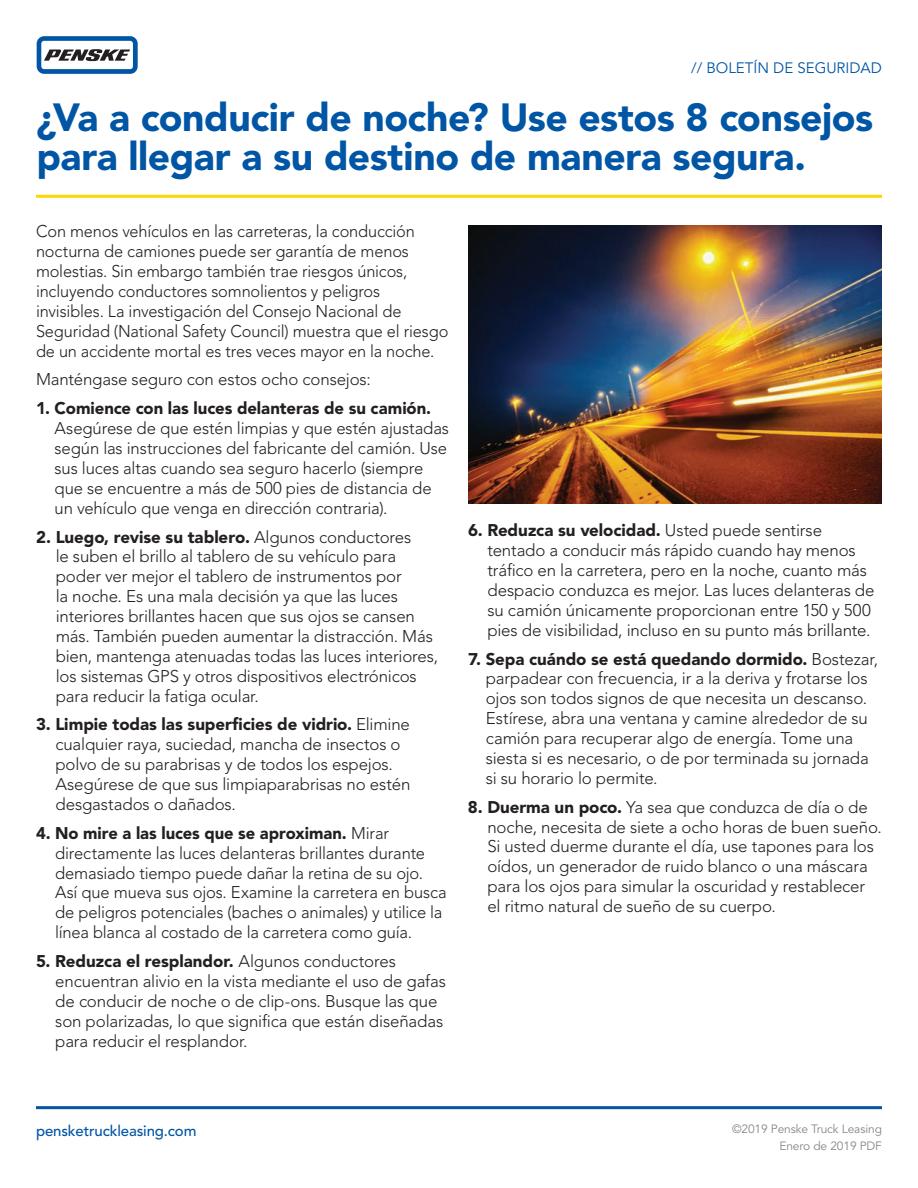
<style>
.page{position:relative;width:918px;height:1188px;background:#fff}
.page>*{position:absolute;margin:0;border:0;box-sizing:border-box;transform-origin:0 0}
.t1{font:900 39px/39px "Avenir LT Std";letter-spacing:-.01em;color:#0155a5}
.t2{font:300 16.8px/20px "Avenir LT Std";letter-spacing:-.01em;color:#231f20}
.t3{font:900 16.8px "Avenir LT Std";color:#231f20}
.t4{font:500 15px "Avenir LT Std";letter-spacing:-.01em;color:#0155a5}
.t5{font:15px "Avenir LT Std";color:#0155a5}
.t6{font:12px/16.5px "Avenir LT Std";letter-spacing:-.01em;color:#898689;text-align:right}
.s1{font-weight:900}
</style>
<div class="page">
<hr style="left:36px;top:195px;width:846px;height:3px;background:#fed503">
<hr style="left:36px;top:1106px;width:846px;height:3px;background:#0155a5">
<svg style="left:37px;top:36px;width:101px;height:38px"></svg>
<div style="left:41px;top:41px;width:92px;height:28px;background:#fff;border-radius:3px"></div>
<svg style="left:44px;top:49px;width:86px;height:12px"></svg>
<img style="left:468px;top:225px;width:414px;height:278px">
<p class="t5" style="left:691px;top:59px;width:192px">// BOLETÍN DE SEGURIDAD</p>
<h1 class="t1" style="left:36px;top:98px;width:838px">¿Va a conducir de noche? Use estos 8 consejos para llegar a su destino de manera segura.</h1>
<p class="t2" style="left:36px;top:222px;width:414px">Con menos vehículos en las carreteras, la conducción nocturna de camiones puede ser garantía de menos molestias. Sin embargo también trae riesgos únicos, incluyendo conductores somnolientos y peligros invisibles. La investigación del Consejo Nacional de Seguridad (National Safety Council) muestra que el riesgo de un accidente mortal es tres veces mayor en la noche.</p>
<p class="t2" style="left:36px;top:370px;width:336px">Manténgase seguro con estos ocho consejos:</p>
<p class="t3" style="left:36px;top:398px;width:397px">1. Comience con las luces delanteras de su camión.</p>
<p class="t2" style="left:55px;top:418px;width:396px">Asegúrese de que estén limpias y que estén ajustadas según las instrucciones del fabricante del camión. Use sus luces altas cuando sea seguro hacerlo (siempre que se encuentre a más de 500 pies de distancia de un vehículo que venga en dirección contraria).</p>
<p class="t2" style="left:56px;top:527px;width:384px;text-indent:-20px"><span class="s1">2. Luego, revise su tablero.</span> Algunos conductores<br>le suben el brillo al tablero de su vehículo para poder ver mejor el tablero de instrumentos por<br>la noche. Es una mala decisión ya que las luces interiores brillantes hacen que sus ojos se cansen más. También pueden aumentar la distracción. Más bien, mantenga atenuadas todas las luces interiores, los sistemas GPS y otros dispositivos electrónicos para reducir la fatiga ocular.</p>
<p class="t2" style="left:55px;top:715px;width:357px;text-indent:-19px"><span class="s1">3. Limpie todas las superficies de vidrio.</span> Elimine cualquier raya, suciedad, mancha de insectos o polvo de su parabrisas y de todos los espejos.<br>Asegúrese de que sus limpiaparabrisas no estén desgastados o dañados.</p>
<p class="t2" style="left:55px;top:823px;width:393px;text-indent:-19px"><span class="s1">4. No mire a las luces que se aproximan.</span> Mirar directamente las luces delanteras brillantes durante demasiado tiempo puede dañar la retina de su ojo.<br>Así que mueva sus ojos. Examine la carretera en busca de peligros potenciales (baches o animales) y utilice la línea blanca al costado de la carretera como guía.</p>
<p class="t2" style="left:55px;top:951px;width:392px;text-indent:-19px"><span class="s1">5. Reduzca el resplandor.</span> Algunos conductores encuentran alivio en la vista mediante el uso de gafas de conducir de noche o de clip-ons. Busque las que son polarizadas, lo que significa que están diseñadas para reducir el resplandor.</p>
<p class="t2" style="left:487px;top:521px;width:389px;text-indent:-19px"><span class="s1">6. Reduzca su velocidad.</span> Usted puede sentirse tentado a conducir más rápido cuando hay menos tráfico en la carretera, pero en la noche, cuanto más despacio conduzca es mejor. Las luces delanteras de su camión únicamente proporcionan entre 150 y 500 pies de visibilidad, incluso en su punto más brillante.</p>
<p class="t2" style="left:486px;top:649px;width:394px;text-indent:-18px"><span class="s1">7. Sepa cuándo se está quedando dormido.</span> Bostezar, parpadear con frecuencia, ir a la deriva y frotarse los ojos son todos signos de que necesita un descanso.<br>Estírese, abra una ventana y camine alrededor de su camión para recuperar algo de energía. Tome una siesta si es necesario, o de por terminada su jornada si su horario lo permite.</p>
<p class="t2" style="left:487px;top:797px;width:396px;text-indent:-19px"><span class="s1">8. Duerma un poco.</span> Ya sea que conduzca de día o de noche, necesita de siete a ocho horas de buen sueño.<br>Si usted duerme durante el día, use tapones para los oídos, un generador de ruido blanco o una máscara para los ojos para simular la oscuridad y restablecer el ritmo natural de sueño de su cuerpo.</p>
<p class="t4" style="left:36px;top:1122px;width:162px">pensketruckleasing.com</p>
<p class="t6" style="left:732px;top:1121px;width:151px">©2019 Penske Truck Leasing<br>Enero de 2019 PDF</p>
</div>
